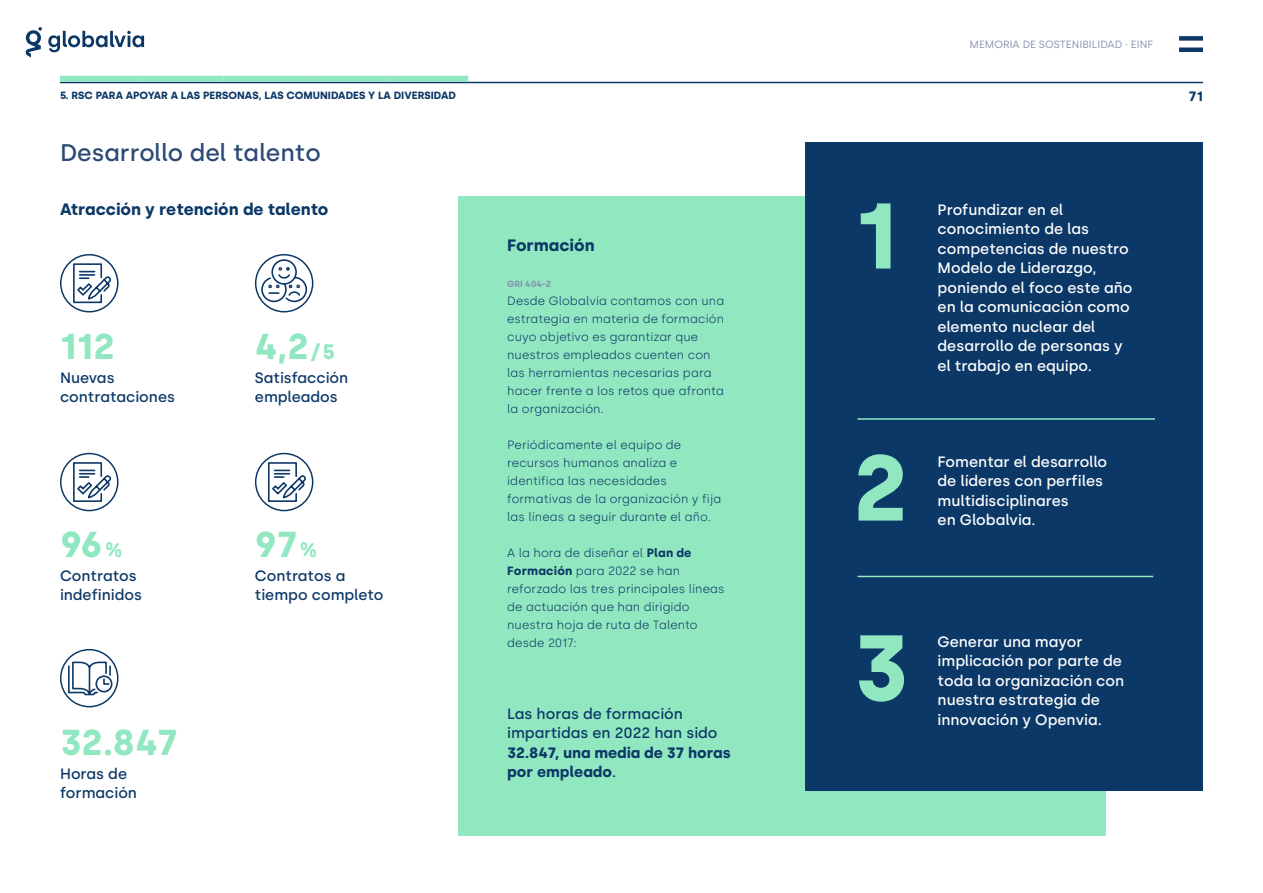
<style>
.page{position:relative;width:1263px;height:893px;background:#fff}
.page>*{position:absolute;margin:0;border:0;box-sizing:border-box;transform-origin:0 0}
.t1{font:700 93px/180px "Silka";color:#91e8c0}
.t2{font:700 36px "Silka";color:#91e8c0}
.t3{font:500 24px "Silka";color:#2c4975}
.t4{font:700 16.5px "Silka";color:#0c3867}
.t5{font:500 15px/19.5px "Silka";color:#fff}
.t6{font:500 15px/19.5px "Silka";color:#0c3867}
.t7{font:700 15px/19.5px "Silka";color:#0c3867}
.t8{font:700 13.5px "Silka";color:#0c3867}
.t9{font:300 12px/18px "Silka";letter-spacing:.005em;color:#0c3867}
.t10{font:700 10.5px "Silka";color:#0c3867}
.t11{font:10.5px "Silka";color:#8895b0}
.t12{font:700 9px "Silka";color:#8895b0}
.s1{font-size:21px}
.s2{font-weight:700}
.s3{font-weight:500}
</style>
<div class="page">
<div style="left:458px;top:197px;width:647px;height:639px;background:#91e8c0"></div>
<div style="left:805px;top:143px;width:398px;height:648px;background:#0c3867"></div>
<hr style="left:60px;top:82px;width:1143px;height:1px;background:#0c3867">
<hr style="left:1179px;top:48px;width:24px;height:4px;background:#0c3867">
<div style="left:1179px;top:36px;width:24px;height:5px;background:#0c3867"></div>
<div style="left:60px;top:76px;width:82px;height:6px;background:#91e8c0"></div>
<div style="left:387px;top:76px;width:81px;height:6px;background:#91e8c0"></div>
<div style="left:223px;top:76px;width:82px;height:6px;background:#91e8c0"></div>
<div style="left:142px;top:76px;width:81px;height:6px;background:#91e8c0"></div>
<div style="left:305px;top:76px;width:82px;height:6px;background:#91e8c0"></div>
<div style="left:60px;top:649px;width:58px;height:58px;border:2px solid #0d3866;border-radius:50%"></div>
<svg style="left:67px;top:661px;width:46px;height:35px"></svg>
<div style="left:60px;top:453px;width:58px;height:58px;border:2px solid #0d3866;border-radius:50%"></div>
<svg style="left:72px;top:461px;width:41px;height:51px"></svg>
<div style="left:255px;top:254px;width:58px;height:58px;border:2px solid #0d3866;border-radius:50%"></div>
<svg style="left:260px;top:258px;width:48px;height:45px"></svg>
<div style="left:60px;top:254px;width:58px;height:58px;border:2px solid #0d3866;border-radius:50%"></div>
<svg style="left:72px;top:263px;width:41px;height:50px"></svg>
<div style="left:255px;top:453px;width:58px;height:58px;border:2px solid #0d3866;border-radius:50%"></div>
<svg style="left:267px;top:461px;width:41px;height:51px"></svg>
<hr style="left:857px;top:418px;width:298px;height:2px;background:#91e8c0">
<hr style="left:857px;top:576px;width:296px;height:1px;background:#91e8c0">
<svg style="left:48px;top:31px;width:96px;height:21px"></svg>
<svg style="left:26px;top:27px;width:16px;height:30px"></svg>
<p class="t11" style="left:969px;top:38px;width:185px">MEMORIA DE SOSTENIBILIDAD · EINF</p>
<p class="t10" style="left:60px;top:89px;width:398px">5. RSC PARA APOYAR A LAS PERSONAS, LAS COMUNIDADES Y LA DIVERSIDAD</p>
<p class="t8" style="left:1189px;top:89px;width:16px">71</p>
<h3 class="t3" style="left:60px;top:138px;width:262px">Desarrollo del talento</h3>
<h3 class="t4" style="left:60px;top:199px;width:270px">Atracción y retención de talento</h3>
<h2 class="t2" style="left:60px;top:324px;width:56px">112</h2>
<p class="t6" style="left:60px;top:367px;width:117px">Nuevas contrataciones</p>
<h2 class="t2" style="left:60px;top:522px;width:64px">96<span class="s1">%</span></h2>
<p class="t6" style="left:60px;top:565px;width:83px">Contratos indefinidos</p>
<h2 class="t2" style="left:60px;top:720px;width:119px">32.847</h2>
<p class="t6" style="left:60px;top:763px;width:79px">Horas de formación</p>
<h2 class="t2" style="left:255px;top:324px;width:82px">4,2<span class="s1">/5</span></h2>
<p class="t6" style="left:255px;top:367px;width:95px">Satisfacción empleados</p>
<h2 class="t2" style="left:255px;top:522px;width:64px">97<span class="s1">%</span></h2>
<p class="t6" style="left:255px;top:565px;width:130px">Contratos a tiempo completo</p>
<h3 class="t4" style="left:507px;top:235px;width:89px">Formación</h3>
<p class="t12" style="left:507px;top:278px;width:45px">GRI 404-2</p>
<p class="t9" style="left:507px;top:291px;width:218px">Desde Globalvia contamos con una estrategia en materia de formación cuyo objetivo es garantizar que nuestros empleados cuenten con las herramientas necesarias para hacer frente a los retos que afronta la organización.</p>
<p class="t9" style="left:507px;top:435px;width:216px">Periódicamente el equipo de recursos humanos analiza e identifica las necesidades formativas de la organización y fija las líneas a seguir durante el año.</p>
<p class="t9" style="left:507px;top:543px;width:219px">A la hora de diseñar el <span class="s2">Plan de<br>Formación</span> para 2022 se han reforzado las tres principales líneas de actuación que han dirigido nuestra hoja de ruta de Talento desde 2017:</p>
<p class="t6" style="left:507px;top:703px;width:212px">Las horas de formación impartidas en 2022 han sido</p>
<p class="t7" style="left:507px;top:742px;width:225px">32.847, una media de 37 horas por empleado<span class="s3">.</span></p>
<h1 class="t1" style="left:855px;top:146px;width:45px">1</h1>
<h1 class="t1" style="left:853px;top:398px;width:57px">2<br>3</h1>
<p class="t5" style="left:938px;top:199px;width:196px">Profundizar en el conocimiento de las competencias de nuestro<br>Modelo de Liderazgo, poniendo el foco este año en la comunicación como elemento nuclear del desarrollo de personas y el trabajo en equipo.</p>
<p class="t5" style="left:938px;top:451px;width:171px">Fomentar el desarrollo de líderes con perfiles multidisciplinares<br>en Globalvia.</p>
<p class="t5" style="left:938px;top:631px;width:188px">Generar una mayor implicación por parte de toda la organización con nuestra estrategia de innovación y Openvia.</p>
</div>
